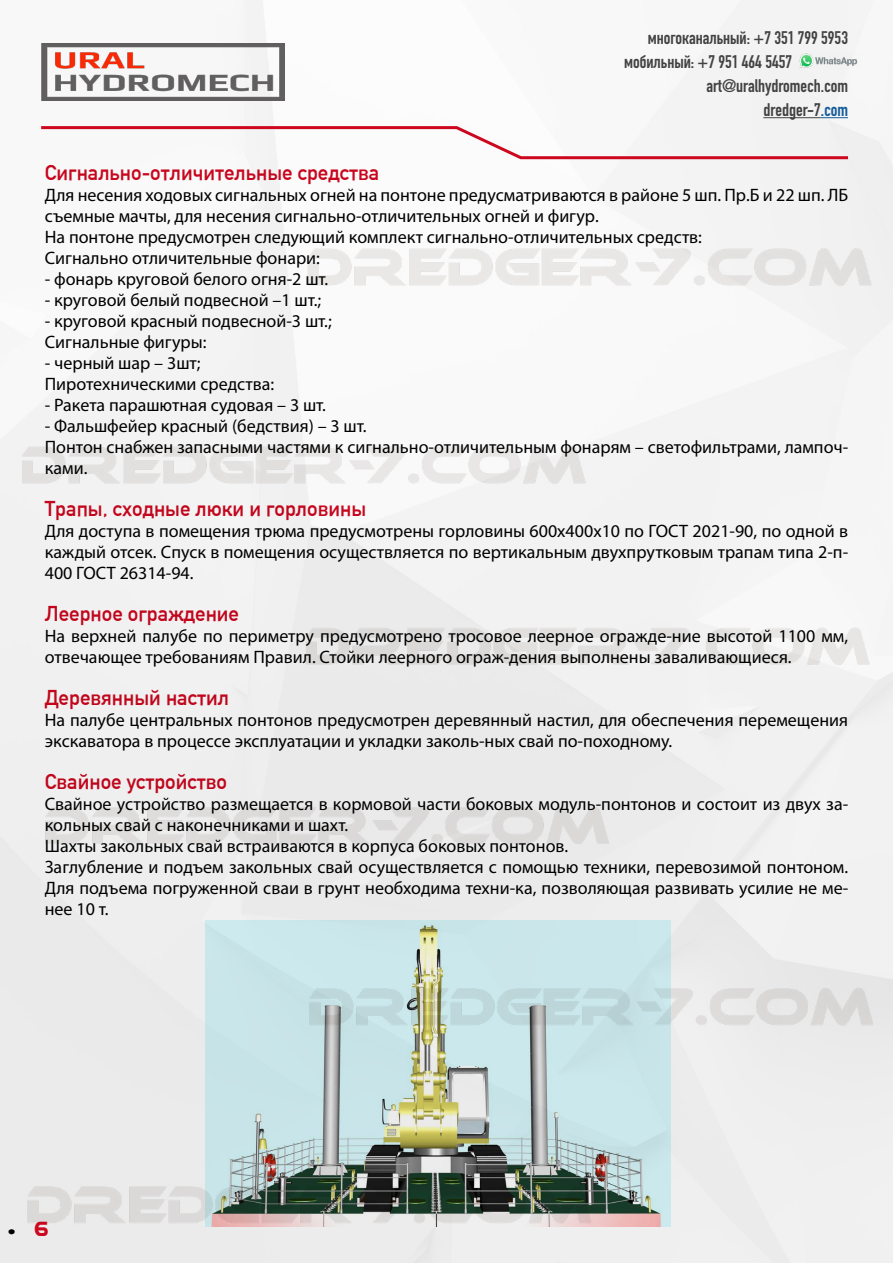
<style>
.page{position:relative;width:893px;height:1263px;background:#fff}
.page>*{position:absolute;margin:0;border:0;box-sizing:border-box;transform-origin:0 0}
.t1{font:700 21px "DIN Alternate";color:#cd071e}
.t2{font:18px/21px "Myriad Pro";color:#000}
.t3{font:700 18px "DIN Condensed";color:#424242}
.t4{font:18px "Nasa";color:#000}
.s1{color:#165b9a}
.s2{font-size:24px;color:#cd071e}
</style>
<div class="page">
<img style="left:41px;top:0;width:848px;height:158px">
<svg style="left:41px;top:125px;width:810px;height:33px"></svg>
<img style="left:41px;top:44px;width:244px;height:56px">
<img style="left:795px;top:53px;width:67px;height:17px">
<img style="left:0;top:158px;width:893px;height:1105px">
<img style="left:206px;top:921px;width:464px;height:305px">
<hr style="left:763px;top:117px;width:58px;height:1px;background:#424242">
<svg style="left:821px;top:117px;width:27px;height:1px"></svg>
<p class="t3" style="left:648px;top:25px;width:202px">многоканальный: +7 351 799 5953</p>
<p class="t3" style="left:624px;top:49px;width:170px">мобильный: +7 951 464 5457</p>
<p class="t3" style="left:706px;top:73px;width:143px">art@uralhydromech.com</p>
<p class="t3" style="left:763px;top:97px;width:86px">dredger-7<span class="s1">.com</span></p>
<p class="t1" style="left:45px;top:156px;width:336px">Сигнально-отличительные средства</p>
<p class="t2" style="left:45px;top:184px;width:805px">Для несения ходовых сигнальных огней на понтоне предусматриваются в районе 5 шп. Пр.Б и 22 шп. ЛБ съемные мачты, для несения сигнально-отличительных огней и фигур.<br>На понтоне предусмотрен следующий комплект сигнально-отличительных средств:<br>Сигнально отличительные фонари:</p>
<p class="t2" style="left:45px;top:268px;width:285px">- фонарь круговой белого огня-2 шт.</p>
<p class="t2" style="left:45px;top:289px;width:278px">- круговой белый подвесной –1 шт.;</p>
<p class="t2" style="left:45px;top:310px;width:288px">- круговой красный подвесной-3 шт.;<br>Сигнальные фигуры:</p>
<p class="t2" style="left:45px;top:352px;width:231px">- черный шар – 3шт;<br>Пиротехническими средства:</p>
<p class="t2" style="left:45px;top:394px;width:283px">- Ракета парашютная судовая – 3 шт.</p>
<p class="t2" style="left:45px;top:415px;width:805px">- Фальшфейер красный (бедствия) – 3 шт.<br>Понтон снабжен запасными частями к сигнально-отличительным фонарям – светофильтрами, лампоч&shy;ками.</p>
<p class="t1" style="left:45px;top:492px;width:323px">Трапы, сходные люки и горловины</p>
<p class="t2" style="left:45px;top:520px;width:805px;text-align:justify">Для доступа в помещения трюма предусмотрены горловины 600х400х10 по ГОСТ 2021-90, по одной в каждый отсек. Спуск в помещения осуществляется по вертикальным двухпрутковым трапам типа 2-п-400 ГОСТ 26314-94.</p>
<p class="t1" style="left:45px;top:597px;width:196px">Леерное ограждение</p>
<p class="t2" style="left:45px;top:625px;width:805px">На верхней палубе по периметру предусмотрено тросовое леерное огражде-ние высотой 1100 мм, отвечающее требованиям Правил. Стойки леерного ограж-дения выполнены заваливающиеся.</p>
<p class="t1" style="left:45px;top:681px;width:186px">Деревянный настил</p>
<p class="t2" style="left:45px;top:709px;width:805px">На палубе центральных понтонов предусмотрен деревянный настил, для обеспечения перемещения экскаватора в процессе эксплуатации и укладки заколь-ных свай по-походному.</p>
<p class="t1" style="left:45px;top:765px;width:184px">Свайное устройство</p>
<p class="t2" style="left:45px;top:793px;width:805px">Свайное устройство размещается в кормовой части боковых модуль-понтонов и состоит из двух за&shy;кольных свай с наконечниками и шахт.<br>Шахты закольных свай встраиваются в корпуса боковых понтонов.<br>Заглубление и подъем закольных свай осуществляется с помощью техники, перевозимой понтоном.<br>Для подъема погруженной сваи в грунт необходима техни-ка, позволяющая развивать усилие не ме&shy;нее 10 т.</p>
<p class="t4" style="left:8px;top:1223px;width:42px">• <span class="s2">6</span></p>
</div>
